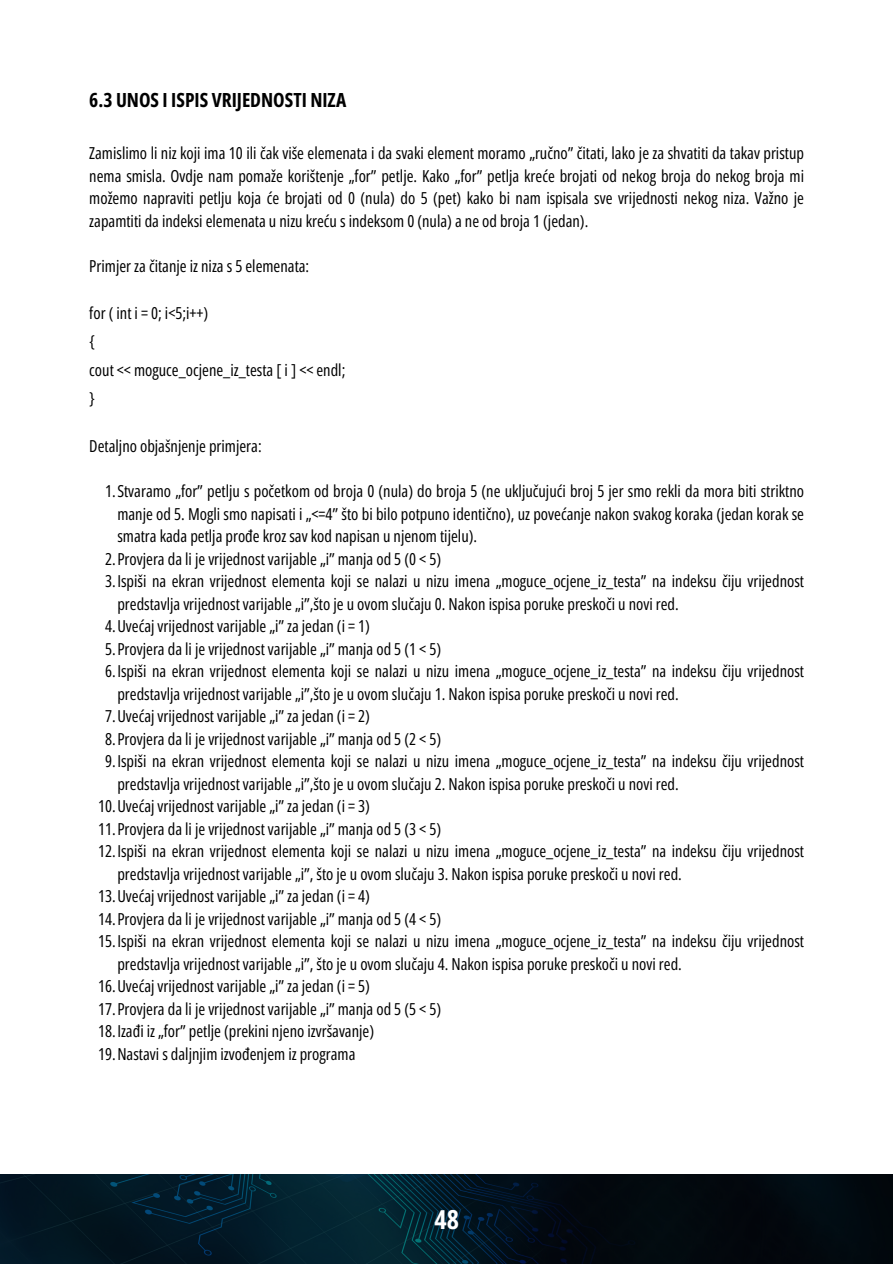
<style>
.page{position:relative;width:893px;height:1264px;background:#fff}
.page>*{position:absolute;margin:0;border:0;box-sizing:border-box;transform-origin:0 0}
.t1{font:700 26.1px "Open Sans Condensed";color:#fff}
.t2{font:700 19.5px "Open Sans Condensed";color:#000}
.t3{font:16.5px/22.5px "Open Sans Condensed";color:#000}
</style>
<div class="page">
<svg style="left:0;top:1174px;width:892px;height:89px;background:#02151f"></svg>
<p class="t2" style="left:89px;top:86px;width:258px">6.3 UNOS I ISPIS VRIJEDNOSTI NIZA</p>
<p class="t3" style="left:89px;top:142px;width:716px;text-align:justify">Zamislimo li niz koji ima 10 ili čak više elemenata i da svaki element moramo „ručno” čitati, lako je za shvatiti da takav pristup nema smisla. Ovdje nam pomaže korištenje „for” petlje. Kako „for” petlja kreće brojati od nekog broja do nekog broja mi možemo napraviti petlju koja će brojati od 0 (nula) do 5 (pet) kako bi nam ispisala sve vrijednosti nekog niza. Važno je zapamtiti da indeksi elemenata u nizu kreću s indeksom 0 (nula) a ne od broja 1 (jedan).</p>
<p class="t3" style="left:89px;top:254px;width:221px">Primjer za čitanje iz niza s 5 elemenata:</p>
<p class="t3" style="left:89px;top:301px;width:120px">for ( int i = 0; i&lt;5;i++)</p>
<p class="t3" style="left:89px;top:330px;width:7px">{</p>
<p class="t3" style="left:89px;top:358px;width:257px">cout &lt;&lt; moguce_ocjene_iz_testa [ i ] &lt;&lt; endl;</p>
<p class="t3" style="left:89px;top:386px;width:7px">}</p>
<p class="t3" style="left:89px;top:434px;width:174px">Detaljno objašnjenje primjera:</p>
<p class="t3" style="left:117px;top:479px;width:688px;text-align:justify;text-indent:-12px">1.Stvaramo „for” petlju s početkom od broja 0 (nula) do broja 5 (ne uključujući broj 5 jer smo rekli da mora biti striktno manje od 5. Mogli smo napisati i „&lt;=4” što bi bilo potpuno identično), uz povećanje nakon svakog koraka (jedan korak se smatra kada petlja prođe kroz sav kod napisan u njenom tijelu).</p>
<p class="t3" style="left:105px;top:547px;width:337px">2.Provjera da li je vrijednost varijable „i” manja od 5 (0 &lt; 5)</p>
<p class="t3" style="left:117px;top:569px;width:688px;text-indent:-12px">3.Ispiši na ekran vrijednost elementa koji se nalazi u nizu imena „moguce_ocjene_iz_testa” na indeksu čiju vrijednost predstavlja vrijednost varijable „i”,što je u ovom slučaju 0. Nakon ispisa poruke preskoči u novi red.</p>
<p class="t3" style="left:105px;top:614px;width:266px">4.Uvećaj vrijednost varijable „i” za jedan (i = 1)</p>
<p class="t3" style="left:105px;top:637px;width:337px">5.Provjera da li je vrijednost varijable „i” manja od 5 (1 &lt; 5)</p>
<p class="t3" style="left:117px;top:659px;width:688px;text-indent:-12px">6.Ispiši na ekran vrijednost elementa koji se nalazi u nizu imena „moguce_ocjene_iz_testa” na indeksu čiju vrijednost predstavlja vrijednost varijable „i”,što je u ovom slučaju 1. Nakon ispisa poruke preskoči u novi red.</p>
<p class="t3" style="left:105px;top:704px;width:266px">7.Uvećaj vrijednost varijable „i” za jedan (i = 2)</p>
<p class="t3" style="left:105px;top:727px;width:337px">8.Provjera da li je vrijednost varijable „i” manja od 5 (2 &lt; 5)</p>
<p class="t3" style="left:117px;top:749px;width:688px;text-indent:-12px">9.Ispiši na ekran vrijednost elementa koji se nalazi u nizu imena „moguce_ocjene_iz_testa” na indeksu čiju vrijednost predstavlja vrijednost varijable „i”,što je u ovom slučaju 2. Nakon ispisa poruke preskoči u novi red.</p>
<p class="t3" style="left:98px;top:794px;width:273px">10.Uvećaj vrijednost varijable „i” za jedan (i = 3)</p>
<p class="t3" style="left:98px;top:817px;width:344px">11.Provjera da li je vrijednost varijable „i” manja od 5 (3 &lt; 5)</p>
<p class="t3" style="left:117px;top:839px;width:688px;text-indent:-19px">12.Ispiši na ekran vrijednost elementa koji se nalazi u nizu imena „moguce_ocjene_iz_testa” na indeksu čiju vrijednost predstavlja vrijednost varijable „i”, što je u ovom slučaju 3. Nakon ispisa poruke preskoči u novi red.</p>
<p class="t3" style="left:98px;top:884px;width:273px">13.Uvećaj vrijednost varijable „i” za jedan (i = 4)</p>
<p class="t3" style="left:98px;top:907px;width:344px">14.Provjera da li je vrijednost varijable „i” manja od 5 (4 &lt; 5)</p>
<p class="t3" style="left:117px;top:929px;width:688px;text-indent:-19px">15.Ispiši na ekran vrijednost elementa koji se nalazi u nizu imena „moguce_ocjene_iz_testa” na indeksu čiju vrijednost predstavlja vrijednost varijable „i”, što je u ovom slučaju 4. Nakon ispisa poruke preskoči u novi red.</p>
<p class="t3" style="left:98px;top:974px;width:273px">16.Uvećaj vrijednost varijable „i” za jedan (i = 5)</p>
<p class="t3" style="left:98px;top:997px;width:344px">17.Provjera da li je vrijednost varijable „i” manja od 5 (5 &lt; 5)</p>
<p class="t3" style="left:98px;top:1019px;width:277px">18.Izađi iz „for” petlje (prekini njeno izvršavanje)</p>
<p class="t3" style="left:98px;top:1042px;width:259px">19.Nastavi s daljnjim izvođenjem iz programa</p>
<p class="t1" style="left:434px;top:1200px;width:26px">48</p>
</div>
